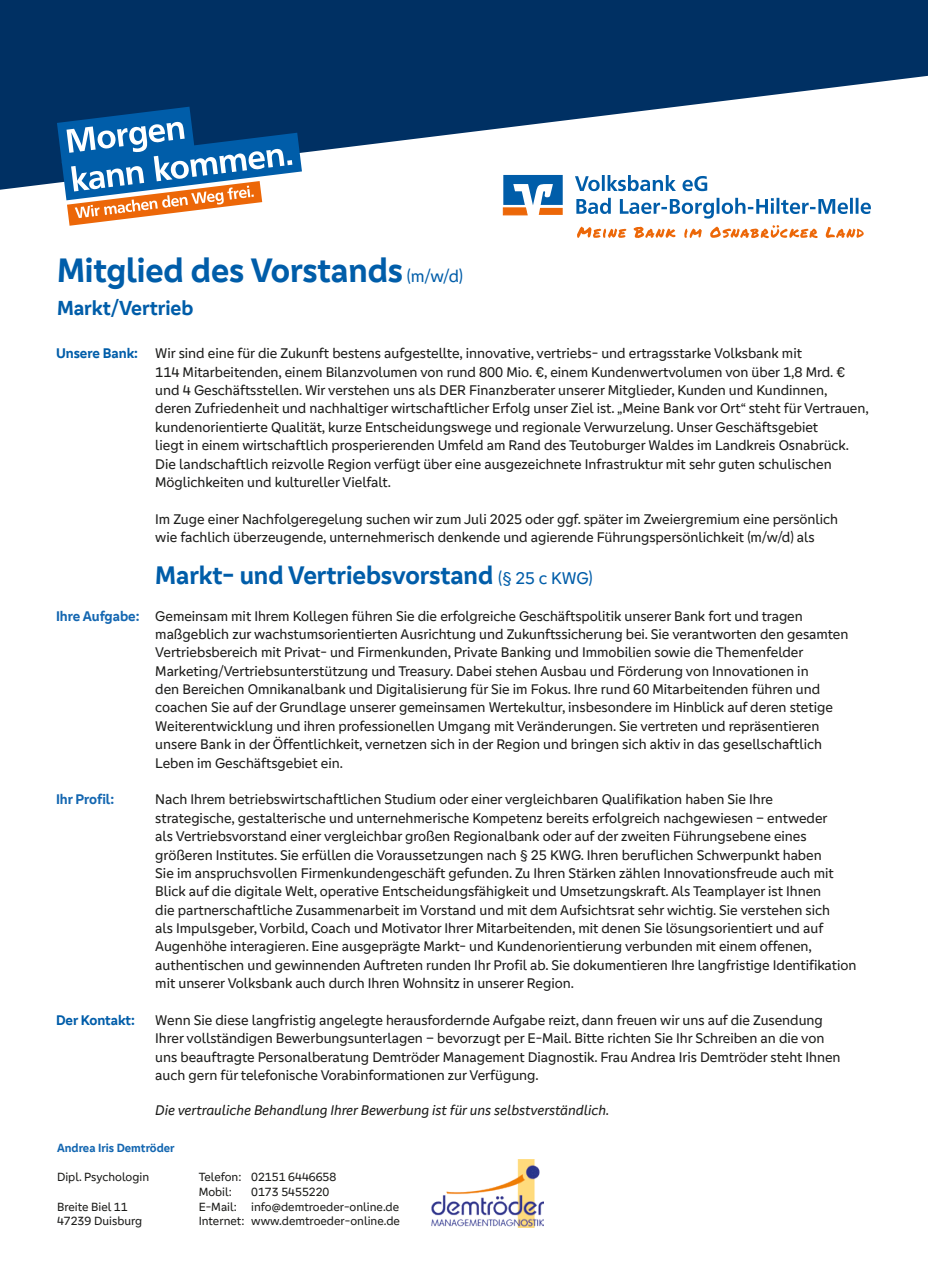
<style>
.page{position:relative;width:928px;height:1285px;background:#fff}
.page>*{position:absolute;margin:0;border:0;box-sizing:border-box;transform-origin:0 0}
.t1{font:700 35px "Genos GFG";letter-spacing:-.005em;color:#005da9}
.t2{font:700 26.25px "Genos GFG";letter-spacing:-.005em;color:#005da9}
.t3{font:700 21px "Genos GFG";letter-spacing:-.005em;color:#005da9}
.t4{font:14.35px/18.4px "Genos GFG";letter-spacing:-.005em;color:#1d1d1b}
.t5{font:italic 14.35px "Genos GFG";letter-spacing:-.005em;color:#1d1d1b}
.t6{font:700 14.35px "Genos GFG";letter-spacing:-.005em;color:#005da9}
.t7{font:700 14.35px "Genos GFG";letter-spacing:-.01em;color:#1467b1}
.t8{font:12.25px/14.7px "Genos GFG";color:#1d1d1b}
.t9{font:700 12.25px "Genos GFG";color:#1467b1}
.s1{font-weight:400;font-size:17.5px}
.s2{font-weight:700;color:#005da9}
.s3{font-weight:700;color:#1467b1}
</style>
<div class="page">
<svg style="left:0;top:0;width:928px;height:190px;fill:#003063"></svg>
<svg style="left:57px;top:107px;width:245px;height:119px"></svg>
<img style="left:431px;top:1159px;width:112px;height:69px">
<svg style="left:576px;top:198px;width:295px;height:21px"></svg>
<svg style="left:575px;top:175px;width:132px;height:16px"></svg>
<div style="left:502px;top:173px;width:62px;height:43px;background:#f4f8fb"></div>
<svg style="left:503px;top:175px;width:60px;height:40px"></svg>
<svg style="left:633px;top:227px;width:42px;height:11px"></svg>
<svg style="left:825px;top:227px;width:39px;height:11px"></svg>
<svg style="left:577px;top:227px;width:49px;height:11px"></svg>
<svg style="left:684px;top:229px;width:18px;height:9px"></svg>
<svg style="left:710px;top:225px;width:107px;height:14px"></svg>
<h1 class="t1" style="left:57px;top:249px;width:407px">Mitglied des Vorstands <span class="s1">(m/w/d)</span></h1>
<h3 class="t3" style="left:57px;top:295px;width:138px">Markt/Vertrieb</h3>
<p class="t4" style="left:155px;top:344px;width:715px;text-indent:-99px"><span class="s2">Unsere Bank:</span> Wir sind eine für die Zukunft bestens aufgestellte, innovative, vertriebs- und ertragsstarke Volksbank mit<br>114 Mitarbeitenden, einem Bilanzvolumen von rund 800 Mio. €, einem Kundenwertvolumen von über 1,8 Mrd. € und 4 Geschäftsstellen. Wir verstehen uns als DER Finanzberater unserer Mitglieder, Kunden und Kundinnen,<br>deren Zufriedenheit und nachhaltiger wirtschaftlicher Erfolg unser Ziel ist. „Meine Bank vor Ort“ steht für Vertrauen, kundenorientierte Qualität, kurze Entscheidungswege und regionale Verwurzelung. Unser Geschäftsgebiet<br>liegt in einem wirtschaftlich prosperierenden Umfeld am Rand des Teutoburger Waldes im Landkreis Osnabrück.<br>Die landschaftlich reizvolle Region verfügt über eine ausgezeichnete Infrastruktur mit sehr guten schulischen Möglichkeiten und kultureller Vielfalt.</p>
<p class="t4" style="left:155px;top:510px;width:684px">Im Zuge einer Nachfolgeregelung suchen wir zum Juli 2025 oder ggf. später im Zweiergremium eine persönlich wie fachlich überzeugende, unternehmerisch denkende und agierende Führungspersönlichkeit (m/w/d) als</p>
<h2 class="t2" style="left:155px;top:560px;width:439px">Markt- und Vertriebsvorstand <span class="s1">(§ 25 c KWG)</span></h2>
<p class="t4" style="left:155px;top:606px;width:694px;text-indent:-99px"><span class="s3">Ihre Aufgabe:</span> Gemeinsam mit Ihrem Kollegen führen Sie die erfolgreiche Geschäftspolitik unserer Bank fort und tragen maßgeblich zur wachstumsorientierten Ausrichtung und Zukunftssicherung bei. Sie verantworten den gesamten Vertriebsbereich mit Privat- und Firmenkunden, Private Banking und Immobilien sowie die Themenfelder Marketing/Vertriebsunterstützung und Treasury. Dabei stehen Ausbau und Förderung von Innovationen in<br>den Bereichen Omnikanalbank und Digitalisierung für Sie im Fokus. Ihre rund 60 Mitarbeitenden führen und coachen Sie auf der Grundlage unserer gemeinsamen Wertekultur, insbesondere im Hinblick auf deren stetige Weiterentwicklung und ihren professionellen Umgang mit Veränderungen. Sie vertreten und repräsentieren unsere Bank in der Öffentlichkeit, vernetzen sich in der Region und bringen sich aktiv in das gesellschaftlich Leben im Geschäftsgebiet ein.</p>
<p class="t7" style="left:56px;top:791px;width:60px">Ihr Profil:</p>
<p class="t4" style="left:155px;top:790px;width:702px">Nach Ihrem betriebswirtschaftlichen Studium oder einer vergleichbaren Qualifikation haben Sie Ihre<br>strategische, gestalterische und unternehmerische Kompetenz bereits erfolgreich nachgewiesen – entweder<br>als Vertriebsvorstand einer vergleichbar großen Regionalbank oder auf der zweiten Führungsebene eines größeren Institutes. Sie erfüllen die Voraussetzungen nach § 25 KWG. Ihren beruflichen Schwerpunkt haben<br>Sie im anspruchsvollen Firmenkundengeschäft gefunden. Zu Ihren Stärken zählen Innovationsfreude auch mit Blick auf die digitale Welt, operative Entscheidungsfähigkeit und Umsetzungskraft. Als Teamplayer ist Ihnen<br>die partnerschaftliche Zusammenarbeit im Vorstand und mit dem Aufsichtsrat sehr wichtig. Sie verstehen sich<br>als Impulsgeber, Vorbild, Coach und Motivator Ihrer Mitarbeitenden, mit denen Sie lösungsorientiert und auf Augenhöhe interagieren. Eine ausgeprägte Markt- und Kundenorientierung verbunden mit einem offenen, authentischen und gewinnenden Auftreten runden Ihr Profil ab. Sie dokumentieren Ihre langfristige Identifikation mit unserer Volksbank auch durch Ihren Wohnsitz in unserer Region.</p>
<p class="t6" style="left:56px;top:1012px;width:80px">Der Kontakt:</p>
<p class="t4" style="left:155px;top:1011px;width:687px">Wenn Sie diese langfristig angelegte herausfordernde Aufgabe reizt, dann freuen wir uns auf die Zusendung Ihrer vollständigen Bewerbungsunterlagen – bevorzugt per E-Mail. Bitte richten Sie Ihr Schreiben an die von uns beauftragte Personalberatung Demtröder Management Diagnostik. Frau Andrea Iris Demtröder steht Ihnen auch gern für telefonische Vorabinformationen zur Verfügung.</p>
<p class="t5" style="left:155px;top:1102px;width:455px">Die vertrauliche Behandlung Ihrer Bewerbung ist für uns selbstverständlich.</p>
<p class="t9" style="left:57px;top:1141px;width:119px">Andrea Iris Demtröder</p>
<p class="t8" style="left:57px;top:1170px;width:94px">Dipl. Psychologin</p>
<p class="t8" style="left:57px;top:1199px;width:87px">Breite Biel 11<br>47239 Duisburg</p>
<p class="t8" style="left:199px;top:1170px;width:139px">Telefon: 02151 6446658<br>Mobil:</p>
<p class="t8" style="left:199px;top:1184px;width:203px;text-indent:53px">0173 5455220<br>E-Mail: info@demtroeder-online.de<br>Internet: www.demtroeder-online.de</p>
</div>
